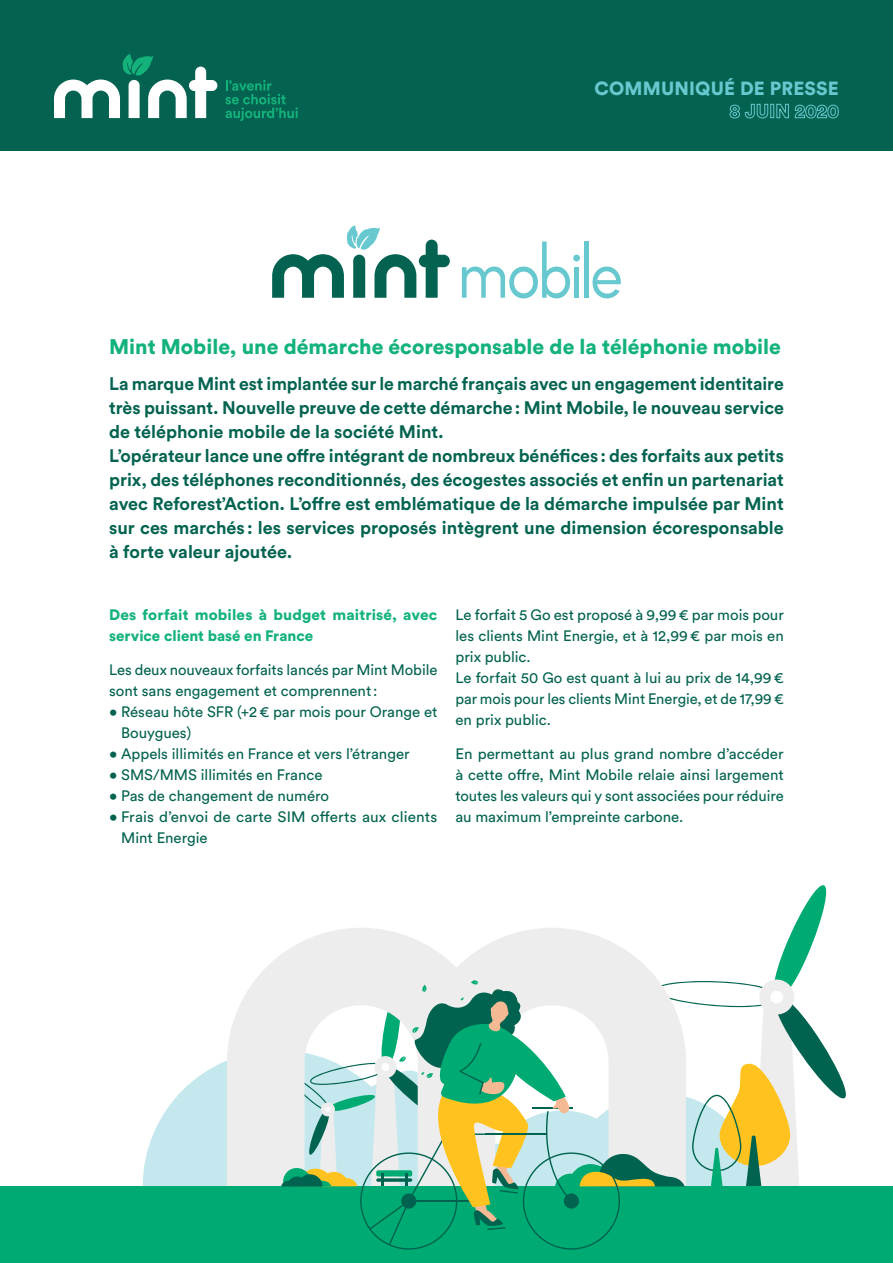
<style>
.page{position:relative;width:893px;height:1263px;background:#fff}
.page>*{position:absolute;margin:0;border:0;box-sizing:border-box;transform-origin:0 0}
.t1{font:900 21px "Circular Std";color:#13b27b}
.t2{font:900 18.9px/22.6px "Circular Std";letter-spacing:.01em;color:#67c9cf;text-align:right}
.t3{font:700 18px/24px "Circular Std";color:#046350}
.t4{font:15px/21px "Circular Std";color:#046350}
.t5{font:900 15px/21px "Circular Std";letter-spacing:.01em;color:#13b27b}
</style>
<div class="page">
<div style="left:0;top:0;width:893px;height:150px;background:#046350"></div>
<svg style="left:225px;top:80px;width:73px;height:41px"></svg>
<svg style="left:54px;top:54px;width:163px;height:64px"></svg>
<svg style="left:462px;top:241px;width:108px;height:57px"></svg>
<hr style="left:584px;top:241px;width:4px;height:57px;background:#67c9cf">
<svg style="left:592px;top:267px;width:29px;height:31px"></svg>
<div style="left:574px;top:267px;width:5px;height:31px;background:#67c9cf"></div>
<div style="left:573px;top:255px;width:7px;height:6px;background:#67c9cf;border-radius:50%"></div>
<svg style="left:272px;top:225px;width:178px;height:73px"></svg>
<div style="left:0;top:1186px;width:893px;height:77px;background:#00ab73"></div>
<svg style="left:143px;top:885px;width:703px;height:364px"></svg>
<div style="left:564px;top:1193px;width:15px;height:16px;background:#00634f;border-radius:50%"></div>
<div style="left:401px;top:1193px;width:15px;height:16px;background:#00634f;border-radius:50%"></div>
<p class="t2" style="left:594px;top:77px;width:246px">COMMUNIQUÉ DE PRESSE<br>8 JUIN 2020</p>
<h1 class="t1" style="left:109px;top:333px;width:673px">Mint Mobile, une démarche écoresponsable de la téléphonie mobile</h1>
<p class="t3" style="left:109px;top:371px;width:676px">La marque Mint est implantée sur le marché français avec un engagement identitaire très puissant. Nouvelle preuve de cette démarche: Mint Mobile, le nouveau service de téléphonie mobile de la société Mint.<br>L’opérateur lance une offre intégrant de nombreux bénéfices: des forfaits aux petits prix, des téléphones reconditionnés, des écogestes associés et enfin un partenariat avec Reforest’Action. L’offre est emblématique de la démarche impulsée par Mint sur ces marchés : les services proposés intègrent une dimension écoresponsable à forte valeur ajoutée.</p>
<p class="t5" style="left:109px;top:604px;width:330px">Des forfait mobiles à budget maitrisé, avec service client basé en France</p>
<p class="t4" style="left:109px;top:659px;width:330px">Les deux nouveaux forfaits lancés par Mint Mobile sont sans engagement et comprennent:</p>
<p class="t4" style="left:121px;top:701px;width:318px;text-indent:-12px">• Réseau hôte SFR (+2€ par mois pour Orange et<br>Bouygues)</p>
<p class="t4" style="left:109px;top:743px;width:302px">• Appels illimités en France et vers l’étranger</p>
<p class="t4" style="left:109px;top:764px;width:215px">• SMS/MMS illimités en France</p>
<p class="t4" style="left:109px;top:785px;width:222px">• Pas de changement de numéro</p>
<p class="t4" style="left:121px;top:806px;width:318px;text-indent:-12px">• Frais d’envoi de carte SIM offerts aux clients<br>Mint Energie</p>
<p class="t4" style="left:455px;top:604px;width:330px">Le forfait 5 Go est proposé à 9,99€ par mois pour les clients Mint Energie, et à 12,99€ par mois en prix public.<br>Le forfait 50 Go est quant à lui au prix de 14,99€ par mois pour les clients Mint Energie, et de 17,99€ en prix public.</p>
<p class="t4" style="left:455px;top:743px;width:330px;text-align:justify">En permettant au plus grand nombre d’accéder à cette offre, Mint Mobile relaie ainsi largement toutes les valeurs qui y sont associées pour réduire au maximum l’empreinte carbone.</p>
</div>
